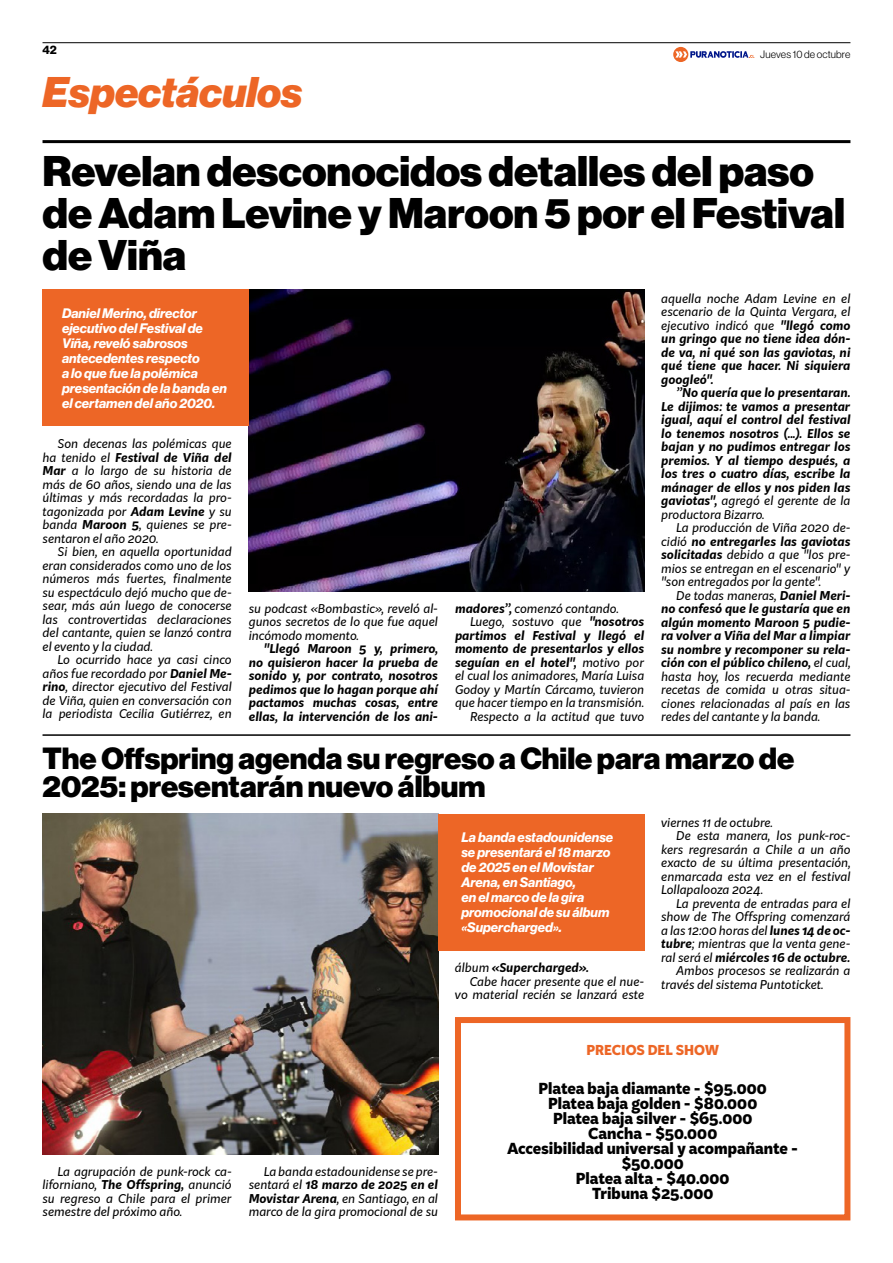
<style>
.page{position:relative;width:893px;height:1263px;background:#fff}
.page>*{position:absolute;margin:0;border:0;box-sizing:border-box;transform-origin:0 0}
.t1{font:42px/42px "N Haas Grotesk DS Pro 95 Blk";color:#000}
.t2{font:42px "N Haas Grotesk DS Pro 96 Blk It";color:#ed6626}
.t3{font:30px/28.5px "N Haas Grotesk DS Pro 95 Blk";color:#000}
.t4{font:800 15px/15px "Kit Sans";color:#000;text-align:center}
.t5{font:13.5px/15px "N Haas Grotesk DS Pro 76 Bd It";color:#fff}
.t6{font:800 13.5px "Kit Sans";color:#ed6626}
.t7{font:italic 12px/13.5px "Kit Sans";color:#000;text-align:justify}
.t8{font:italic 700 12px/13.5px "Kit Sans";color:#000;text-align:justify}
.t9{font:12px "N Haas Grotesk DS Pro 75 Bd";color:#000}
.t10{font:10.5px "N Haas Grotesk DS Pro 45 Lt";letter-spacing:.015em;color:#000}
.s1{font-weight:700}
.s2{font-weight:400}
</style>
<div class="page">
<hr style="left:43px;top:140px;width:807px;height:3px;background:#000">
<hr style="left:43px;top:42px;width:807px;height:1px;background:#000">
<hr style="left:43px;top:734px;width:807px;height:2px;background:#000">
<img style="left:249px;top:290px;width:395px;height:301px">
<div style="left:43px;top:290px;width:206px;height:136px;background:#ed6626"></div>
<img style="left:43px;top:814px;width:395px;height:340px">
<div style="left:438px;top:814px;width:206px;height:136px;background:#ed6626"></div>
<svg style="left:673px;top:47px;width:81px;height:15px"></svg>
<div style="left:455px;top:1017px;width:395px;height:203px;border:6px solid #ed6626"></div>
<p class="t9" style="left:43px;top:42px;width:16px">42</p>
<h1 class="t2" style="left:43px;top:67px;width:262px">Espectáculos</h1>
<p class="t10" style="left:760px;top:48px;width:92px">Jueves 10 de octubre</p>
<h1 class="t1" style="left:43px;top:151px;width:804px">Revelan desconocidos detalles del paso de Adam Levine y Maroon 5 por el Festival de Viña</h1>
<p class="t5" style="left:62px;top:306px;width:166px">Daniel Merino, director ejecutivo del Festival de<br>Viña, reveló sabrosos antecedentes respecto<br>a lo que fue la polémica presentación de la banda en el certamen del año 2020.</p>
<p class="t7" style="left:43px;top:436px;width:191px;text-indent:15px">Son decenas las polémicas que ha tenido el <span class="s1">Festival de Viña del Mar</span> a lo largo de su historia de más de 60 años, siendo una de las últimas y más recordadas la pro&shy;tagonizada por <span class="s1">Adam Levine</span> y su banda <span class="s1">Maroon 5</span>, quienes se pre&shy;sentaron el año 2020.</p>
<p class="t7" style="left:43px;top:544px;width:191px;text-indent:15px">Si bien, en aquella oportunidad eran considerados como uno de los números más fuertes, finalmente su espectáculo dejó mucho que de&shy;sear, más aún luego de conocerse las controvertidas declaraciones del cantante, quien se lanzó contra el evento y la ciudad.</p>
<p class="t7" style="left:43px;top:652px;width:191px;text-indent:15px">Lo ocurrido hace ya casi cinco años fue recordado por <span class="s1">Daniel Me&shy;rino</span>, director ejecutivo del Festival de Viña, quien en conversación con la periodista Cecilia Gutiérrez, en</p>
<p class="t7" style="left:249px;top:601px;width:191px">su podcast «Bombastic», reveló al&shy;gunos secretos de lo que fue aquel incómodo momento.</p>
<p class="t8" style="left:249px;top:641px;width:191px;text-indent:15px">"Llegó Maroon 5 y, primero, no quisieron hacer la prueba de sonido y, por contrato, nosotros pedimos que lo hagan porque ahí pactamos muchas cosas, entre ellas, la intervención de los ani-</p>
<p class="t7" style="left:455px;top:601px;width:165px"><span class="s1">madores”,</span> comenzó contando.</p>
<p class="t7" style="left:470px;top:614px;width:176px">Luego, sostuvo que <span class="s1">"nosotros</span></p>
<p class="t8" style="left:455px;top:628px;width:191px">partimos el Festival y llegó el</p>
<p class="t8" style="left:455px;top:641px;width:191px">momento de presentarlos y ellos</p>
<p class="t8" style="left:455px;top:655px;width:191px">seguían en el hotel", <span class="s2">motivo por</span></p>
<p class="t7" style="left:455px;top:668px;width:191px">el cual los animadores, María Luisa</p>
<p class="t7" style="left:455px;top:682px;width:191px">Godoy y Martín Cárcamo, tuvieron</p>
<p class="t7" style="left:455px;top:695px;width:191px">que hacer tiempo en la transmisión.</p>
<p class="t7" style="left:470px;top:709px;width:176px">Respecto a la actitud que tuvo</p>
<p class="t8" style="left:661px;top:290px;width:191px"><span class="s2">aquella noche Adam Levine en el escenario de la Quinta Vergara, el ejecutivo indicó que</span> "llegó como un gringo que no tiene idea dón&shy;de va, ni qué son las gaviotas, ni qué tiene que hacer. Ni siquiera googleó".</p>
<p class="t8" style="left:661px;top:385px;width:191px;text-indent:15px">”No quería que lo presentaran.<br>Le dijimos: te vamos a presentar igual, aquí el control del festival lo tenemos nosotros (...). Ellos se bajan y no pudimos entregar los premios. Y al tiempo después, a los tres o cuatro días, escribe la mánager de ellos y nos piden las gaviotas", <span class="s2">agregó el gerente de la productora Bizarro.</span></p>
<p class="t7" style="left:661px;top:520px;width:191px;text-indent:15px">La producción de Viña 2020 de&shy;cidió <span class="s1">no entregarles las gaviotas solicitadas</span> debido a que "los pre&shy;mios se entregan en el escenario" y "son entregados por la gente".</p>
<p class="t8" style="left:661px;top:587px;width:191px;text-indent:15px"><span class="s2">De todas maneras,</span> Daniel Meri&shy;no confesó que le gustaría que en algún momento Maroon 5 pudie&shy;ra volver a Viña del Mar a limpiar su nombre y recomponer su rela&shy;ción con el público chileno, <span class="s2">el cual, hasta hoy, los recuerda mediante recetas de comida u otras situa&shy;ciones relacionadas al país en las redes del cantante y la banda.</span></p>
<h2 class="t3" style="left:43px;top:744px;width:753px">The Offspring agenda su regreso a Chile para marzo de<br>2025: presentarán nuevo álbum</h2>
<p class="t5" style="left:461px;top:830px;width:153px">La banda estadounidense se presentará el 18 marzo de 2025 en el Movistar<br>Arena, en Santiago,<br>en el marco de la gira promocional de su álbum «Supercharged».</p>
<p class="t8" style="left:455px;top:960px;width:135px"><span class="s2">álbum</span> «Supercharged».</p>
<p class="t7" style="left:470px;top:974px;width:176px">Cabe hacer presente que el nue-</p>
<p class="t7" style="left:455px;top:987px;width:191px">vo material recién se lanzará este</p>
<p class="t7" style="left:661px;top:815px;width:113px">viernes 11 de octubre.</p>
<p class="t7" style="left:676px;top:828px;width:176px">De esta manera, los punk-roc-</p>
<p class="t7" style="left:661px;top:842px;width:191px">kers regresarán a Chile a un año</p>
<p class="t7" style="left:661px;top:855px;width:191px">exacto de su última presentación,</p>
<p class="t7" style="left:661px;top:869px;width:191px">enmarcada esta vez en el festival</p>
<p class="t7" style="left:661px;top:882px;width:103px">Lollapalooza 2024.</p>
<p class="t7" style="left:676px;top:896px;width:176px">La preventa de entradas para el</p>
<p class="t7" style="left:661px;top:909px;width:191px">show de The Offspring comenzará</p>
<p class="t7" style="left:661px;top:923px;width:191px">a las 12:00 horas del <span class="s1">lunes 14 de oc-</span></p>
<p class="t7" style="left:661px;top:936px;width:191px"><span class="s1">tubre</span>; mientras que la venta gene-</p>
<p class="t8" style="left:661px;top:949px;width:190px"><span class="s2">ral será el</span> miércoles 16 de octubre.</p>
<p class="t7" style="left:676px;top:963px;width:176px">Ambos procesos se realizarán a</p>
<p class="t7" style="left:661px;top:977px;width:164px">través del sistema Puntoticket.</p>
<p class="t7" style="left:43px;top:1164px;width:191px;text-indent:15px">La agrupación de punk-rock ca&shy;liforniano, <span class="s1">The Offspring,</span> anunció su regreso a Chile para el primer semestre del próximo año.</p>
<p class="t7" style="left:249px;top:1164px;width:191px;text-indent:15px">La banda estadounidense se pre&shy;sentará el <span class="s1">18 marzo de 2025 en el Movistar Arena</span>, en Santiago, en al marco de la gira promocional de su</p>
<p class="t6" style="left:587px;top:1038px;width:134px">PRECIOS DEL SHOW</p>
<p class="t4" style="left:508px;top:1080px;width:292px">Platea baja diamante - $95.000<br>Platea baja golden - $80.000<br>Platea baja silver - $65.000<br>Cancha - $50.000<br>Accesibilidad universal y acompañante - $50.000<br>Platea alta - $40.000<br>Tribuna $25.000</p>
</div>
